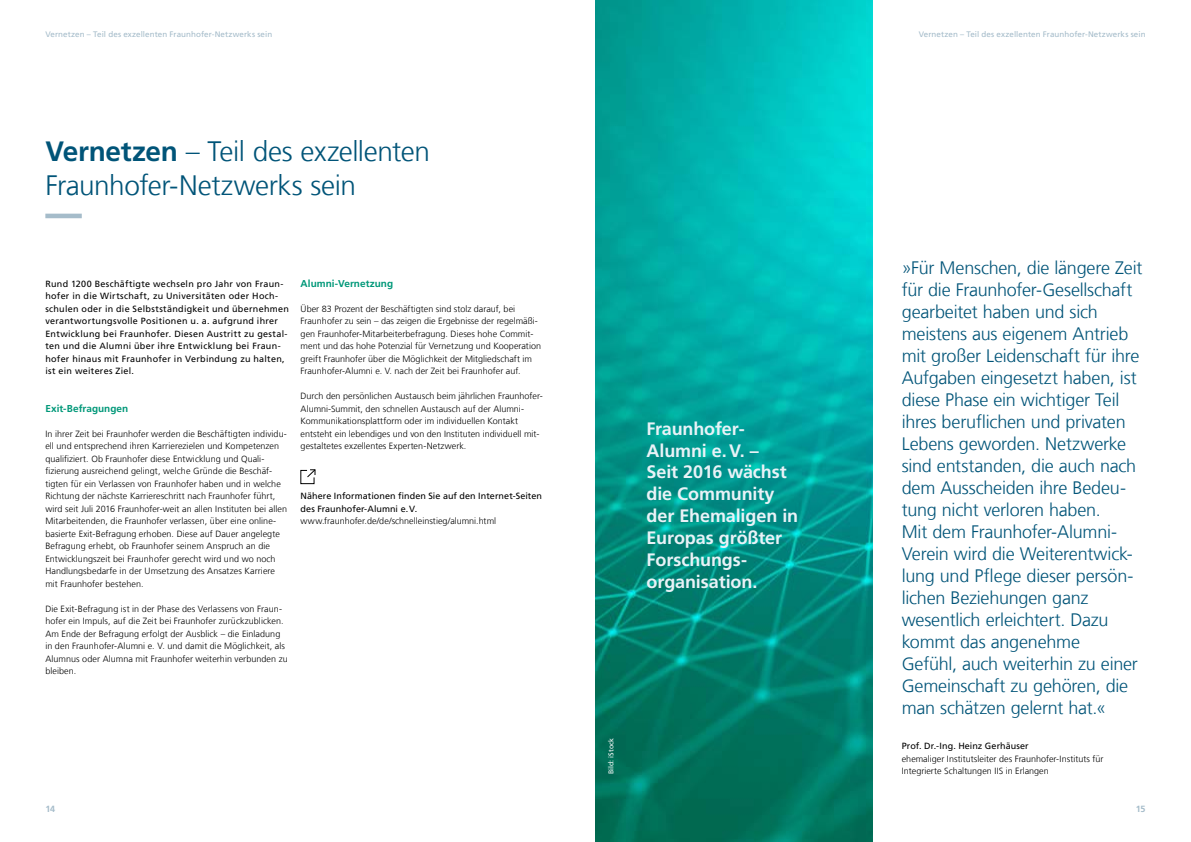
<style>
.page{position:relative;width:1191px;height:842px;background:#fff}
.page>*{position:absolute;margin:0;border:0;box-sizing:border-box;transform-origin:0 0}
.t1{font:300 28px/33.6px "Frutiger LT Com";letter-spacing:-.015em;color:#005478}
.t2{font:300 18px/22px "Frutiger LT Com";letter-spacing:-.01em;color:#005478}
.t3{font:700 18px/22px "Frutiger LT Com";letter-spacing:-.005em;color:#e9f2f7}
.t4{font:700 10px "Frutiger LT Com";letter-spacing:.005em;color:#009879}
.t5{font:300 9px/12.5px "Frutiger LT Com";letter-spacing:.005em;color:#000}
.t6{font:9px/12.5px "Frutiger LT Com";letter-spacing:.03em;color:#000}
.t7{font:9px/12.5px "Frutiger LT Com";letter-spacing:.01em;color:#000}
.t8{font:700 9px "Frutiger LT Com";color:#a5bcca}
.t9{font:8px "Frutiger LT Com";letter-spacing:.01em;color:#a5bcca}
.t10{font:7px "Frutiger LT Com";letter-spacing:.01em;color:#fff}
.s1{font-weight:700}
</style>
<div class="page">
<img style="left:595px;top:0;width:277px;height:842px">
<svg style="left:45px;top:214px;width:37px;height:4px"></svg>
<svg style="left:300px;top:469px;width:16px;height:15px"></svg>
<p class="t9" style="left:45px;top:29px;width:228px">Vernetzen – Teil des exzellenten Fraunhofer-Netzwerks sein</p>
<h1 class="t1" style="left:45px;top:135px;width:386px"><span class="s1">Vernetzen</span> – Teil des exzellenten<br>Fraunhofer-Netzwerks sein</h1>
<p class="t6" style="left:45px;top:277px;width:245px">Rund 1200 Beschäftigte wechseln pro Jahr von Fraun&shy;hofer in die Wirtschaft, zu Universitäten oder Hoch&shy;schulen oder in die Selbstständigkeit und übernehmen verantwortungsvolle Positionen u. a. aufgrund ihrer Entwicklung bei Fraunhofer. Diesen Austritt zu gestal&shy;ten und die Alumni über ihre Entwicklung bei Fraun&shy;hofer hinaus mit Fraunhofer in Verbindung zu halten, ist ein weiteres Ziel.</p>
<p class="t4" style="left:45px;top:402px;width:84px">Exit-Befragungen</p>
<p class="t5" style="left:45px;top:427px;width:243px">In ihrer Zeit bei Fraunhofer werden die Beschäftigten individu&shy;ell und entsprechend ihren Karrierezielen und Kompetenzen qualifiziert. Ob Fraunhofer diese Entwicklung und Quali&shy;fizierung ausreichend gelingt, welche Gründe die Beschäf&shy;tigten für ein Verlassen von Fraunhofer haben und in welche Richtung der nächste Karriereschritt nach Fraunhofer führt, wird seit Juli 2016 Fraunhofer-weit an allen Instituten bei allen Mitarbeitenden, die Fraunhofer verlassen, über eine online&shy;basierte Exit-Befragung erhoben. Diese auf Dauer angelegte Befragung erhebt, ob Fraunhofer seinem Anspruch an die Entwicklungszeit bei Fraunhofer gerecht wird und wo noch Handlungsbedarfe in der Umsetzung des Ansatzes Karriere mit Fraunhofer bestehen.</p>
<p class="t5" style="left:45px;top:602px;width:244px">Die Exit-Befragung ist in der Phase des Verlassens von Fraun&shy;hofer ein Impuls, auf die Zeit bei Fraunhofer zurückzublicken.<br>Am Ende der Befragung erfolgt der Ausblick – die Einladung in den Fraunhofer-Alumni e. V. und damit die Möglichkeit, als Alumnus oder Alumna mit Fraunhofer weiterhin verbunden zu bleiben.</p>
<p class="t4" style="left:300px;top:277px;width:94px">Alumni-Vernetzung</p>
<p class="t5" style="left:300px;top:302px;width:242px">Über 83 Prozent der Beschäftigten sind stolz darauf, bei Fraunhofer zu sein – das zeigen die Ergebnisse der regelmäßi&shy;gen Fraunhofer-Mitarbeiterbefragung. Dieses hohe Commit&shy;ment und das hohe Potenzial für Vernetzung und Kooperation greift Fraunhofer über die Möglichkeit der Mitgliedschaft im Fraunhofer-Alumni e. V. nach der Zeit bei Fraunhofer auf.</p>
<p class="t5" style="left:300px;top:390px;width:244px">Durch den persönlichen Austausch beim jährlichen Fraunhofer-Alumni-Summit, den schnellen Austausch auf der Alumni-Kommunikationsplattform oder im individuellen Kontakt entsteht ein lebendiges und von den Instituten individuell mit&shy;gestaltetes exzellentes Experten-Netzwerk.</p>
<p class="t7" style="left:300px;top:490px;width:243px">Nähere Informationen finden Sie auf den Internet-Seiten des Fraunhofer-Alumni e.V.</p>
<p class="t5" style="left:300px;top:515px;width:197px">www.fraunhofer.de/de/schnelleinstieg/alumni. html</p>
<p class="t8" style="left:45px;top:803px;width:11px">14</p>
<h2 class="t3" style="left:646px;top:417px;width:153px">Fraunhofer-<br>Alumni e. V. –<br>Seit 2016 wächst die Community der Ehemaligen in<br>Europas größter<br>Forschungs&shy;organisation.</h2>
<p class="t10" style="left:607px;top:774px;width:38px;rotate:-90deg">Bild: iStock</p>
<p class="t9" style="left:918px;top:29px;width:228px">Vernetzen – Teil des exzellenten Fraunhofer-Netzwerks sein</p>
<p class="t2" style="left:901px;top:257px;width:242px">»Für Menschen, die längere Zeit für die Fraunhofer-Gesellschaft gearbeitet haben und sich meistens aus eigenem Antrieb mit großer Leidenschaft für ihre<br>Aufgaben eingesetzt haben, ist diese Phase ein wichtiger Teil ihres beruflichen und privaten<br>Lebens geworden. Netzwerke sind entstanden, die auch nach dem Ausscheiden ihre Bedeu&shy;tung nicht verloren haben.<br>Mit dem Fraunhofer-Alumni-<br>Verein wird die Weiterentwick&shy;lung und Pflege dieser persön&shy;lichen Beziehungen ganz wesentlich erleichtert. Dazu kommt das angenehme<br>Gefühl, auch weiterhin zu einer<br>Gemeinschaft zu gehören, die man schätzen gelernt hat.«</p>
<p class="t7" style="left:901px;top:740px;width:128px">Prof. Dr.-Ing. Heinz Gerhäuser</p>
<p class="t5" style="left:901px;top:752px;width:203px">ehemaliger Institutsleiter des Fraunhofer-Instituts für</p>
<p class="t5" style="left:901px;top:765px;width:149px">Integrierte Schaltungen IIS in Erlangen</p>
<p class="t8" style="left:1135px;top:803px;width:11px">15</p>
</div>
